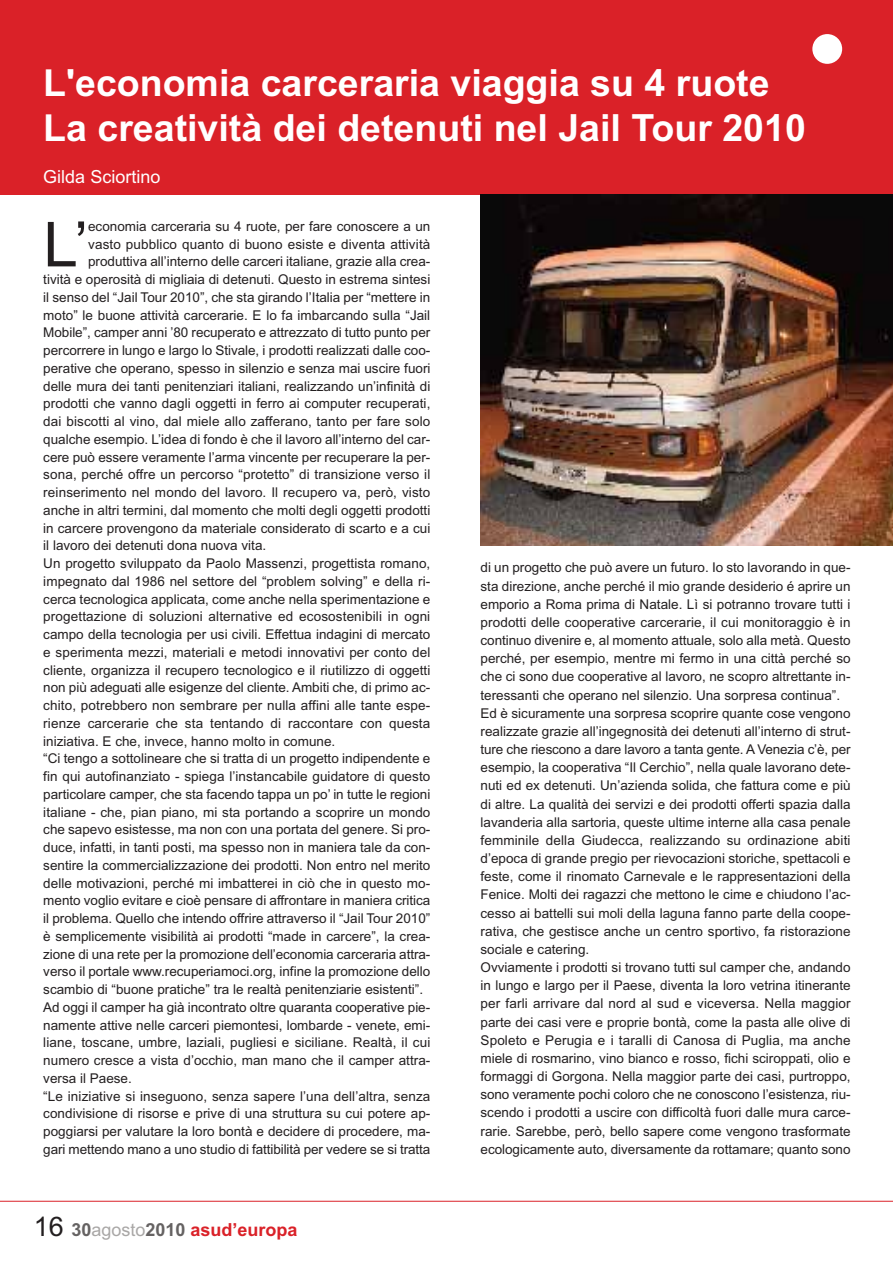
<style>
.page{position:relative;width:893px;height:1263px;background:#fff}
.page>*{position:absolute;margin:0;border:0;box-sizing:border-box;transform-origin:0 0}
.t1{font:62.1px "Arial";color:#231f20}
.t2{font:700 37.5px/45px "Arial";color:#fff}
.t3{font:700 18px "Arial";color:#da2128}
.t4{font:18px "Arial";color:#fff}
.t5{font:13.5px/18.1px "Arial";color:#231f20}
.s1{font-weight:400;font-size:27px;color:#231f20}
.s2{color:#656262}
.s3{font-weight:400;color:#a9a7a6}
</style>
<div class="page">
<div style="left:0;top:0;width:892px;height:194px;background:#da2128"></div>
<img style="left:480px;top:194px;width:412px;height:351px">
<hr style="left:0;top:1201px;width:892px;height:1px;background:#da2128">
<div style="left:812px;top:34px;width:30px;height:30px;background:#fff;border-radius:50%"></div>
<h2 class="t2" style="left:43px;top:64px;width:764px">L'economia carceraria viaggia su 4 ruote<br>La creatività dei detenuti nel Jail Tour 2010</h2>
<h3 class="t4" style="left:43px;top:170px;width:119px">Gilda Sciortino</h3>
<h1 class="t1" style="left:43px;top:222px;width:46px">L’</h1>
<p class="t5" style="left:88px;top:219px;width:344px">economia carceraria su 4 ruote, per fare conoscere a un</p>
<p class="t5" style="left:88px;top:236px;width:344px">vasto pubblico quanto di buono esiste e diventa attività</p>
<p class="t5" style="left:88px;top:254px;width:344px">produttiva all’interno delle carceri italiane, grazie alla crea-</p>
<p class="t5" style="left:43px;top:272px;width:388px">tività e operosità di migliaia di detenuti. Questo in estrema sintesi</p>
<p class="t5" style="left:43px;top:289px;width:388px">il senso del “Jail Tour 2010”, che sta girando l’Italia per “mettere in</p>
<p class="t5" style="left:43px;top:307px;width:388px">moto” le buone attività carcerarie. E lo fa imbarcando sulla “Jail</p>
<p class="t5" style="left:43px;top:325px;width:388px">Mobile”, camper anni ’80 recuperato e attrezzato di tutto punto per</p>
<p class="t5" style="left:43px;top:343px;width:388px">percorrere in lungo e largo lo Stivale, i prodotti realizzati dalle coo-</p>
<p class="t5" style="left:43px;top:360px;width:389px">perative che operano, spesso in silenzio e senza mai uscire fuori</p>
<p class="t5" style="left:43px;top:378px;width:388px">delle mura dei tanti penitenziari italiani, realizzando un’infinità di</p>
<p class="t5" style="left:43px;top:396px;width:388px">prodotti che vanno dagli oggetti in ferro ai computer recuperati,</p>
<p class="t5" style="left:43px;top:414px;width:388px">dai biscotti al vino, dal miele allo zafferano, tanto per fare solo</p>
<p class="t5" style="left:43px;top:431px;width:388px">qualche esempio. L’idea di fondo è che il lavoro all’interno del car-</p>
<p class="t5" style="left:43px;top:449px;width:388px">cere può essere veramente l’arma vincente per recuperare la per-</p>
<p class="t5" style="left:43px;top:467px;width:388px">sona, perché offre un percorso “protetto” di transizione verso il</p>
<p class="t5" style="left:43px;top:485px;width:388px">reinserimento nel mondo del lavoro. Il recupero va, però, visto</p>
<p class="t5" style="left:43px;top:502px;width:388px">anche in altri termini, dal momento che molti degli oggetti prodotti</p>
<p class="t5" style="left:43px;top:520px;width:388px">in carcere provengono da materiale considerato di scarto e a cui</p>
<p class="t5" style="left:43px;top:538px;width:224px">il lavoro dei detenuti dona nuova vita.</p>
<p class="t5" style="left:43px;top:556px;width:388px">Un progetto sviluppato da Paolo Massenzi, progettista romano,</p>
<p class="t5" style="left:43px;top:573px;width:388px">impegnato dal 1986 nel settore del “problem solving” e della ri-</p>
<p class="t5" style="left:43px;top:591px;width:388px">cerca tecnologica applicata, come anche nella sperimentazione e</p>
<p class="t5" style="left:43px;top:609px;width:388px">progettazione di soluzioni alternative ed ecosostenibili in ogni</p>
<p class="t5" style="left:43px;top:627px;width:388px">campo della tecnologia per usi civili. Effettua indagini di mercato</p>
<p class="t5" style="left:43px;top:644px;width:388px">e sperimenta mezzi, materiali e metodi innovativi per conto del</p>
<p class="t5" style="left:43px;top:662px;width:388px">cliente, organizza il recupero tecnologico e il riutilizzo di oggetti</p>
<p class="t5" style="left:43px;top:680px;width:388px">non più adeguati alle esigenze del cliente. Ambiti che, di primo ac-</p>
<p class="t5" style="left:43px;top:698px;width:388px">chito, potrebbero non sembrare per nulla affini alle tante espe-</p>
<p class="t5" style="left:43px;top:715px;width:388px">rienze carcerarie che sta tentando di raccontare con questa</p>
<p class="t5" style="left:43px;top:733px;width:293px">iniziativa. E che, invece, hanno molto in comune.</p>
<p class="t5" style="left:43px;top:751px;width:388px">“Ci tengo a sottolineare che si tratta di un progetto indipendente e</p>
<p class="t5" style="left:43px;top:769px;width:388px">fin qui autofinanziato - spiega l’instancabile guidatore di questo</p>
<p class="t5" style="left:43px;top:786px;width:388px">particolare camper, che sta facendo tappa un po’ in tutte le regioni</p>
<p class="t5" style="left:43px;top:804px;width:388px">italiane - che, pian piano, mi sta portando a scoprire un mondo</p>
<p class="t5" style="left:43px;top:822px;width:388px">che sapevo esistesse, ma non con una portata del genere. Si pro-</p>
<p class="t5" style="left:43px;top:840px;width:388px">duce, infatti, in tanti posti, ma spesso non in maniera tale da con-</p>
<p class="t5" style="left:43px;top:857px;width:388px">sentire la commercializzazione dei prodotti. Non entro nel merito</p>
<p class="t5" style="left:43px;top:875px;width:388px">delle motivazioni, perché mi imbatterei in ciò che in questo mo-</p>
<p class="t5" style="left:43px;top:893px;width:388px">mento voglio evitare e cioè pensare di affrontare in maniera critica</p>
<p class="t5" style="left:43px;top:911px;width:388px">il problema. Quello che intendo offrire attraverso il “Jail Tour 2010”</p>
<p class="t5" style="left:43px;top:928px;width:388px">è semplicemente visibilità ai prodotti “made in carcere”, la crea-</p>
<p class="t5" style="left:43px;top:946px;width:388px">zione di una rete per la promozione dell’economia carceraria attra-</p>
<p class="t5" style="left:43px;top:964px;width:388px">verso il portale www.recuperiamoci.org, infine la promozione dello</p>
<p class="t5" style="left:43px;top:982px;width:381px">scambio di “buone pratiche” tra le realtà penitenziarie esistenti”.</p>
<p class="t5" style="left:43px;top:999px;width:388px">Ad oggi il camper ha già incontrato oltre quaranta cooperative pie-</p>
<p class="t5" style="left:43px;top:1017px;width:388px">namente attive nelle carceri piemontesi, lombarde - venete, emi-</p>
<p class="t5" style="left:43px;top:1035px;width:388px">liane, toscane, umbre, laziali, pugliesi e siciliane. Realtà, il cui</p>
<p class="t5" style="left:43px;top:1053px;width:388px">numero cresce a vista d’occhio, man mano che il camper attra-</p>
<p class="t5" style="left:43px;top:1070px;width:90px">versa il Paese.</p>
<p class="t5" style="left:43px;top:1088px;width:388px">“Le iniziative si inseguono, senza sapere l’una dell’altra, senza</p>
<p class="t5" style="left:43px;top:1106px;width:388px">condivisione di risorse e prive di una struttura su cui potere ap-</p>
<p class="t5" style="left:43px;top:1124px;width:388px">poggiarsi per valutare la loro bontà e decidere di procedere, ma-</p>
<p class="t5" style="left:43px;top:1141px;width:388px">gari mettendo mano a uno studio di fattibilità per vedere se si tratta</p>
<p class="t5" style="left:480px;top:560px;width:371px">di un progetto che può avere un futuro. Io sto lavorando in que&shy;sta direzione, anche perché il mio grande desiderio é aprire un emporio a Roma prima di Natale. Lì si potranno trovare tutti i prodotti delle cooperative carcerarie, il cui monitoraggio è in continuo divenire e, al momento attuale, solo alla metà. Questo perché, per esempio, mentre mi fermo in una città perché so che ci sono due cooperative al lavoro, ne scopro altrettante in&shy;teressanti che operano nel silenzio. Una sorpresa continua”.<br>Ed è sicuramente una sorpresa scoprire quante cose vengono realizzate grazie all’ingegnosità dei detenuti all’interno di strut&shy;ture che riescono a dare lavoro a tanta gente. A Venezia c’è, per esempio, la cooperativa “Il Cerchio”, nella quale lavorano dete&shy;nuti ed ex detenuti. Un’azienda solida, che fattura come e più di altre. La qualità dei servizi e dei prodotti offerti spazia dalla lavanderia alla sartoria, queste ultime interne alla casa penale femminile della Giudecca, realizzando su ordinazione abiti d’epoca di grande pregio per rievocazioni storiche, spettacoli e feste, come il rinomato Carnevale e le rappresentazioni della Fenice. Molti dei ragazzi che mettono le cime e chiudono l’ac&shy;cesso ai battelli sui moli della laguna fanno parte della coope&shy;rativa, che gestisce anche un centro sportivo, fa ristorazione sociale e catering.<br>Ovviamente i prodotti si trovano tutti sul camper che, andando in lungo e largo per il Paese, diventa la loro vetrina itinerante per farli arrivare dal nord al sud e viceversa. Nella maggior parte dei casi vere e proprie bontà, come la pasta alle olive di Spoleto e Perugia e i taralli di Canosa di Puglia, ma anche miele di rosmarino, vino bianco e rosso, fichi sciroppati, olio e formaggi di Gorgona. Nella maggior parte dei casi, purtroppo, sono veramente pochi coloro che ne conoscono l’esistenza, riu&shy;scendo i prodotti a uscire con difficoltà fuori dalle mura carce&shy;rarie. Sarebbe, però, bello sapere come vengono trasformate ecologicamente auto, diversamente da rottamare; quanto sono</p>
<h3 class="t3" style="left:34px;top:1223px;width:265px"><span class="s1">16</span> <span class="s2">30</span><span class="s3">agosto</span><span class="s2">2010</span> asud’europa</h3>
</div>
